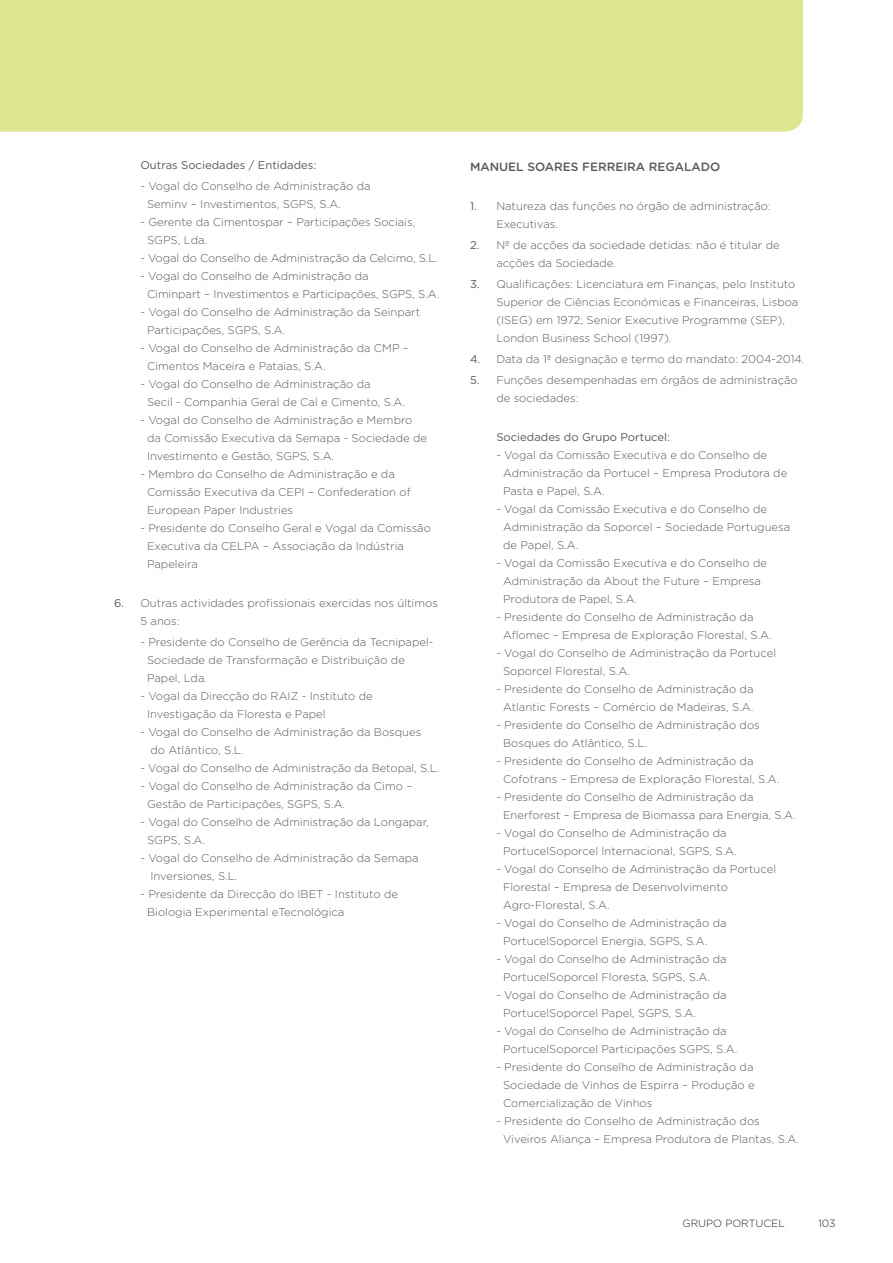
<style>
.page{position:relative;width:893px;height:1263px;background:#fff}
.page>*{position:absolute;margin:0;border:0;box-sizing:border-box;transform-origin:0 0}
.t1{font:500 12px "Gotham Rounded";color:#57585a}
.t2{font:300 11.25px/18px "Gotham Rounded";color:#57585a}
.t3{font:11.25px "Gotham Rounded";color:#57585a}
.t4{font:300 10.5px "Gotham Rounded";color:#231f20}
.s1{font-weight:400}
</style>
<div class="page">
<div style="left:0;top:0;width:803px;height:132px;background:#dee790"></div>
<p class="t3" style="left:140px;top:157px;width:178px">Outras Sociedades / Entidades:</p>
<p class="t2" style="left:147px;top:177px;width:225px;text-indent:-7px">- Vogal do Conselho de Administração da<br>Seminv – Investimentos, SGPS, S.A.</p>
<p class="t2" style="left:147px;top:213px;width:270px;text-indent:-7px">- Gerente da Cimentospar – Participações Sociais,<br>SGPS, Lda.</p>
<p class="t2" style="left:140px;top:249px;width:299px">- Vogal do Conselho de Administração da Celcimo, S.L.</p>
<p class="t2" style="left:147px;top:267px;width:294px;text-indent:-7px">- Vogal do Conselho de Administração da<br>Ciminpart – Investimentos e Participações, SGPS, S.A.</p>
<p class="t2" style="left:147px;top:303px;width:275px;text-indent:-7px">- Vogal do Conselho de Administração da Seinpart<br>Participações, SGPS, S.A.</p>
<p class="t2" style="left:147px;top:339px;width:263px;text-indent:-7px">- Vogal do Conselho de Administração da CMP –<br>Cimentos Maceira e Pataias, S.A.</p>
<p class="t2" style="left:147px;top:375px;width:259px;text-indent:-7px">- Vogal do Conselho de Administração da<br>Secil - Companhia Geral de Cal e Cimento, S.A.</p>
<p class="t2" style="left:147px;top:411px;width:281px;text-indent:-7px">- Vogal do Conselho de Administração e Membro da Comissão Executiva da Semapa - Sociedade de<br>Investimento e Gestão, SGPS, S.A.</p>
<p class="t2" style="left:147px;top:465px;width:265px;text-indent:-7px">- Membro do Conselho de Administração e da<br>Comissão Executiva da CEPI – Confederation of<br>European Paper Industries</p>
<p class="t2" style="left:147px;top:519px;width:285px;text-indent:-7px">- Presidente do Conselho Geral e Vogal da Comissão<br>Executiva da CELPA – Associação da Indústria<br>Papeleira</p>
<p class="t2" style="left:140px;top:594px;width:299px;text-indent:-26px"><span class="s1">6.</span> Outras actividades profissionais exercidas nos últimos<br>5 anos:</p>
<p class="t2" style="left:147px;top:633px;width:288px;text-indent:-7px">- Presidente do Conselho de Gerência da Tecnipapel-<br>Sociedade de Transformação e Distribuição de<br>Papel, Lda.</p>
<p class="t2" style="left:147px;top:687px;width:227px;text-indent:-7px">- Vogal da Direcção do RAIZ - Instituto de<br>Investigação da Floresta e Papel</p>
<p class="t2" style="left:150px;top:723px;width:272px;text-indent:-10px">- Vogal do Conselho de Administração da Bosques do Atlântico, S.L.</p>
<p class="t2" style="left:140px;top:759px;width:300px">- Vogal do Conselho de Administração da Betopal, S.L.</p>
<p class="t2" style="left:147px;top:777px;width:267px;text-indent:-7px">- Vogal do Conselho de Administração da Cimo –<br>Gestão de Participações, SGPS, S.A.</p>
<p class="t2" style="left:147px;top:813px;width:283px;text-indent:-7px">- Vogal do Conselho de Administração da Longapar,<br>SGPS, S.A.</p>
<p class="t2" style="left:150px;top:849px;width:270px;text-indent:-10px">- Vogal do Conselho de Administração da Semapa<br>Inversiones, S.L.</p>
<p class="t2" style="left:147px;top:885px;width:252px;text-indent:-7px">- Presidente da Direcção do IBET - Instituto de<br>Biologia Experimental eTecnológica</p>
<p class="t1" style="left:470px;top:158px;width:252px">MANUEL SOARES FERREIRA REGALADO</p>
<p class="t2" style="left:496px;top:196px;width:276px;text-indent:-26px"><span class="s1">1.</span> Natureza das funções no órgão de administração:<br>Executivas.</p>
<p class="t2" style="left:496px;top:235px;width:285px;text-indent:-26px"><span class="s1">2.</span> Nº de acções da sociedade detidas: não é titular de acções da Sociedade.</p>
<p class="t2" style="left:496px;top:274px;width:304px;text-indent:-26px"><span class="s1">3.</span> Qualificações: Licenciatura em Finanças, pelo Instituto Superior de Ciências Económicas e Financeiras, Lisboa (ISEG) em 1972; Senior Executive Programme (SEP), London Business School (1997).</p>
<p class="t2" style="left:470px;top:349px;width:336px"><span class="s1">4.</span> Data da 1ª designação e termo do mandato: 2004-2014.</p>
<p class="t2" style="left:496px;top:370px;width:303px;text-indent:-26px"><span class="s1">5.</span> Funções desempenhadas em órgãos de administração de sociedades:</p>
<p class="t3" style="left:496px;top:429px;width:175px">Sociedades do Grupo Portucel:</p>
<p class="t2" style="left:503px;top:445px;width:286px;text-indent:-7px">- Vogal da Comissão Executiva e do Conselho de<br>Administração da Portucel – Empresa Produtora de<br>Pasta e Papel, S.A.</p>
<p class="t2" style="left:503px;top:499px;width:289px;text-indent:-7px">- Vogal da Comissão Executiva e do Conselho de<br>Administração da Soporcel – Sociedade Portuguesa de Papel, S.A.</p>
<p class="t2" style="left:503px;top:553px;width:265px;text-indent:-7px">- Vogal da Comissão Executiva e do Conselho de<br>Administração da About the Future – Empresa<br>Produtora de Papel, S.A.</p>
<p class="t2" style="left:503px;top:607px;width:270px;text-indent:-7px">- Presidente do Conselho de Administração da<br>Aflomec – Empresa de Exploração Florestal, S.A.</p>
<p class="t2" style="left:503px;top:643px;width:274px;text-indent:-7px">- Vogal do Conselho de Administração da Portucel<br>Soporcel Florestal, S.A.</p>
<p class="t2" style="left:496px;top:679px;width:259px;text-align:center">- Presidente do Conselho de Administração da<br>Atlantic Forests – Comércio de Madeiras, S.A.</p>
<p class="t2" style="left:503px;top:715px;width:258px;text-indent:-7px">- Presidente do Conselho de Administração dos<br>Bosques do Atlântico, S.L.</p>
<p class="t2" style="left:503px;top:751px;width:278px;text-indent:-7px">- Presidente do Conselho de Administração da<br>Cofotrans – Empresa de Exploração Florestal, S.A.</p>
<p class="t2" style="left:503px;top:787px;width:294px;text-indent:-7px">- Presidente do Conselho de Administração da<br>Enerforest – Empresa de Biomassa para Energia, S.A.</p>
<p class="t2" style="left:503px;top:823px;width:235px;text-indent:-7px">- Vogal do Conselho de Administração da<br>PortucelSoporcel Internacional, SGPS, S.A.</p>
<p class="t2" style="left:503px;top:859px;width:274px;text-indent:-7px">- Vogal do Conselho de Administração da Portucel<br>Florestal – Empresa de Desenvolvimento<br>Agro-Florestal, S.A.</p>
<p class="t2" style="left:503px;top:913px;width:225px;text-indent:-7px">- Vogal do Conselho de Administração da<br>PortucelSoporcel Energia, SGPS, S.A.</p>
<p class="t2" style="left:503px;top:949px;width:225px;text-indent:-7px">- Vogal do Conselho de Administração da<br>PortucelSoporcel Floresta, SGPS, S.A.</p>
<p class="t2" style="left:503px;top:985px;width:225px;text-indent:-7px">- Vogal do Conselho de Administração da<br>PortucelSoporcel Papel, SGPS, S.A.</p>
<p class="t2" style="left:503px;top:1021px;width:236px;text-indent:-7px">- Vogal do Conselho de Administração da<br>PortucelSoporcel Participações SGPS, S.A.</p>
<p class="t2" style="left:503px;top:1057px;width:253px;text-align:justify;text-indent:-7px">- Presidente do Conselho de Administração da Sociedade de Vinhos de Espirra – Produção e Comercialização de Vinhos</p>
<p class="t2" style="left:503px;top:1111px;width:297px;text-indent:-7px">- Presidente do Conselho de Administração dos<br>Viveiros Aliança – Empresa Produtora de Plantas, S.A.</p>
<p class="t4" style="left:682px;top:1216px;width:104px">GRUPO PORTUCEL</p>
<p class="t4" style="left:818px;top:1216px;width:19px">103</p>
</div>
